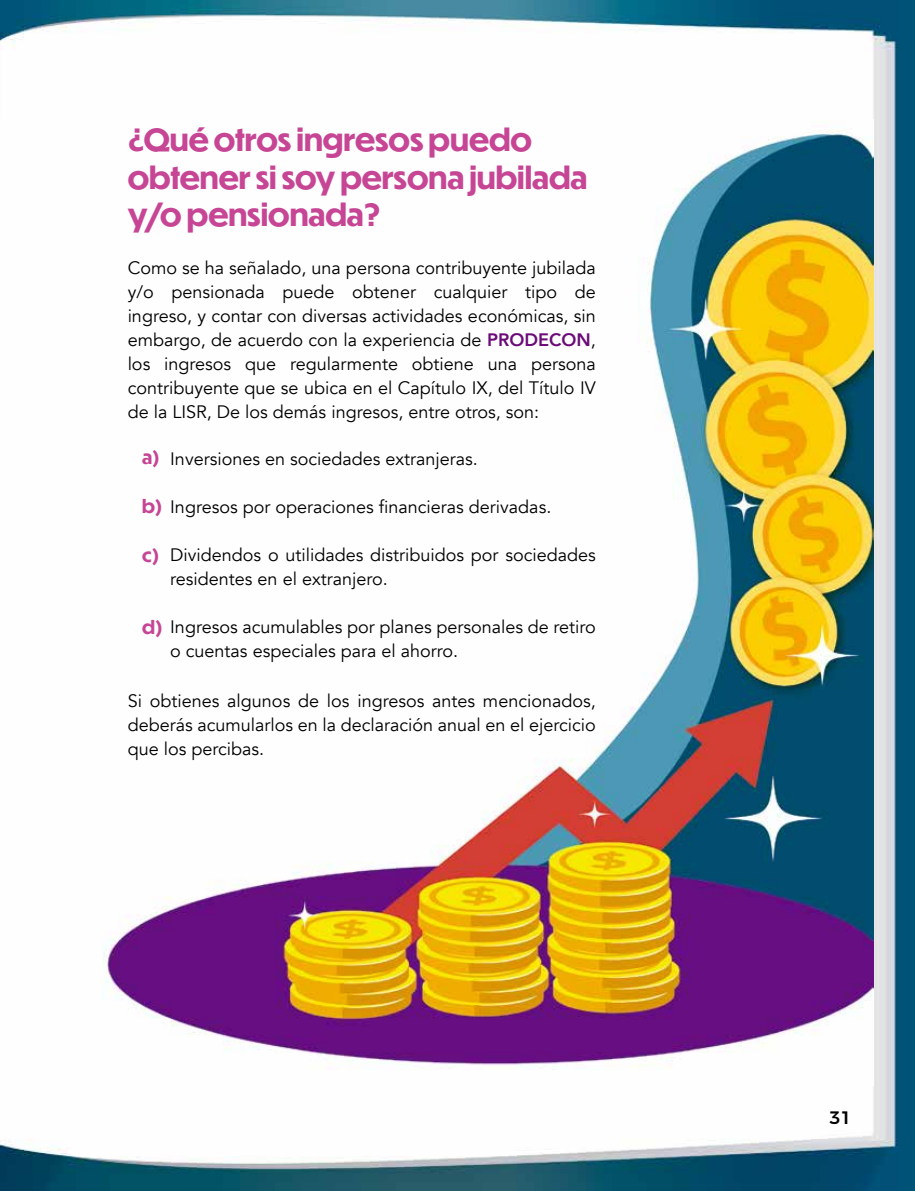
<style>
.page{position:relative;width:915px;height:1191px;background:#fff}
.page>*{position:absolute;margin:0;border:0;box-sizing:border-box;transform-origin:0 0}
.t1{font:700 30px/37.5px "Dunbar Tall";color:#c64594}
.t2{font:18px/24px "Avenir";color:#000;text-align:justify}
.t3{font:700 18px "Dunbar Tall";color:#c64594}
.t4{font:500 18px "Montserrat";color:#000}
.s1{font-weight:800;color:#6b0b77}
.s2{font-family:"Dunbar Tall";font-weight:700;color:#c64594}
</style>
<div class="page">
<img style="left:0;top:0;width:914px;height:1191px">
<img style="left:0;top:119px;width:872px;height:966px">
<h1 class="t1" style="left:128px;top:122px;width:461px">¿Qué otros ingresos puedo obtener si soy persona jubilada y/o pensionada?</h1>
<p class="t2" style="left:128px;top:256px;width:469px">Como se ha señalado, una persona contribuyente jubilada y/o pensionada puede obtener cualquier tipo de ingreso, y contar con diversas actividades económicas, sin embargo, de acuerdo con la experiencia de <span class="s1">PRODECON</span>, los ingresos que regularmente obtiene una persona contribuyente que se ubica en el Capítulo IX, del Título IV de la LISR, De los demás ingresos, entre otros, son:</p>
<p class="t2" style="left:170px;top:447px;width:309px">Inversiones en sociedades extranjeras.</p>
<p class="t2" style="left:142px;top:495px;width:410px"><span class="s2">b)</span> Ingresos por operaciones financieras derivadas.</p>
<p class="t2" style="left:170px;top:543px;width:427px">Dividendos o utilidades distribuidos por sociedades residentes en el extranjero.</p>
<p class="t2" style="left:170px;top:615px;width:427px;text-indent:-28px"><span class="s2">d)</span> Ingresos acumulables por planes personales de retiro o cuentas especiales para el ahorro.</p>
<p class="t3" style="left:142px;top:448px;width:19px">a)</p>
<p class="t3" style="left:142px;top:546px;width:19px">c)</p>
<p class="t2" style="left:128px;top:689px;width:469px">Si obtienes algunos de los ingresos antes mencionados, deberás acumularlos en la declaración anual en el ejercicio que los percibas.</p>
<p class="t4" style="left:829px;top:1103px;width:24px">31</p>
</div>
